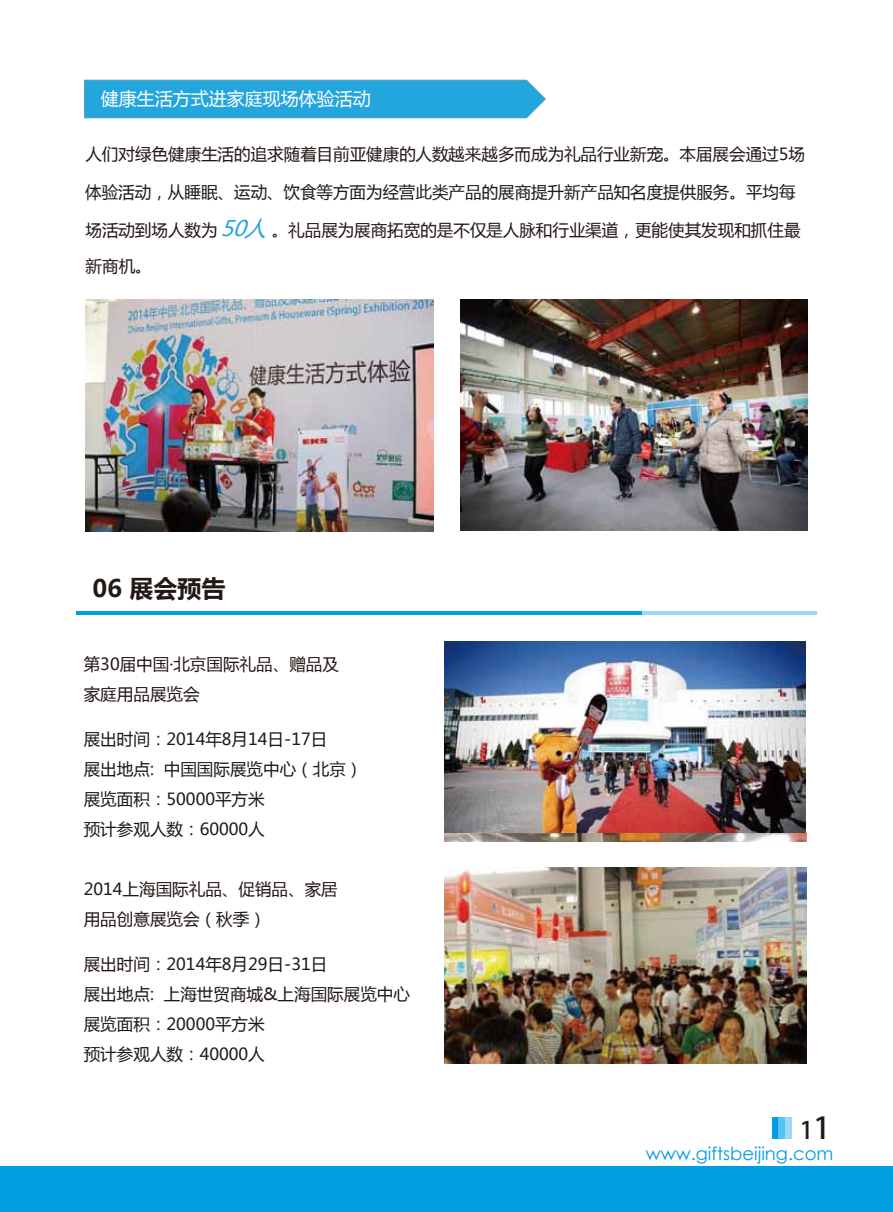
<style>
.page{position:relative;width:893px;height:1212px;background:#fff}
.page>*{position:absolute;margin:0;border:0;box-sizing:border-box;transform-origin:0 0}
.t1{font:700 24px "Microsoft Ya Hei";color:#221815}
.t2{font:500 24px "Koz Go Std";color:#221815}
.t3{font:18px "Century Gothic";color:#009de1}
.t4{font:18px "Microsoft Ya Hei";color:#fff}
.t5{font:16.5px/30px "Microsoft Ya Hei";color:#221815}
.s1{font-style:italic;font-size:21.3px;color:#23a5de}
.s2{font-size:30px}
</style>
<div class="page">
<img style="left:444px;top:641px;width:362px;height:192px">
<img style="left:85px;top:299px;width:349px;height:232px">
<svg style="left:84px;top:79px;width:462px;height:40px"></svg>
<div style="left:85px;top:86px;width:450px;height:26px;background:#23a5de"></div>
<img style="left:460px;top:299px;width:348px;height:232px">
<div style="left:0;top:1166px;width:893px;height:46px;background:#009de1"></div>
<div style="left:772px;top:1117px;width:7px;height:21px;background:#009de1"></div>
<div style="left:779px;top:1117px;width:6px;height:21px;background:#54c3f1"></div>
<div style="left:785px;top:1117px;width:6px;height:21px;background:#9fd8f7"></div>
<hr style="left:76px;top:611px;width:567px;height:4px;background:#009de1">
<hr style="left:643px;top:611px;width:174px;height:4px;background:#9fd8f7">
<img style="left:444px;top:833px;width:362px;height:230px">
<div style="left:441px;top:842px;width:377px;height:24px;background:#fff"></div>
<p class="t4" style="left:101px;top:87px;width:272px">健康生活方式进家庭现场体验活动</p>
<p class="t5" style="left:85px;top:138px;width:721px">人们对绿色健康生活的追求随着目前亚健康的人数越来越多而成为礼品行业新宠。本届展会通过5场</p>
<p class="t5" style="left:85px;top:176px;width:712px">体验活动，从睡眠、运动、饮食等方面为经营此类产品的展商提升新产品知名度提供服务。平均每</p>
<p class="t5" style="left:86px;top:214px;width:716px">场活动到场人数为 <span class="s1">50人</span>。礼品展为展商拓宽的是不仅是人脉和行业渠道，更能使其发现和抓住最</p>
<p class="t5" style="left:86px;top:251px;width:68px">新商机。</p>
<h1 class="t1" style="left:93px;top:572px;width:134px">06 展会预告</h1>
<p class="t5" style="left:84px;top:649px;width:257px">第30届中国·北京国际礼品、赠品及家庭用品展览会</p>
<p class="t5" style="left:84px;top:724px;width:280px">展出时间：2014年8月14日-17日<br>展出地点: 中国国际展览中心（北京）展览面积：50000平方米<br>预计参观人数：60000人</p>
<p class="t5" style="left:84px;top:874px;width:256px">2014上海国际礼品、促销品、家居用品创意展览会（秋季）</p>
<p class="t5" style="left:84px;top:949px;width:328px">展出时间：2014年8月29日-31日<br>展出地点: 上海世贸商城&amp;上海国际展览中心展览面积：20000平方米<br>预计参观人数：40000人</p>
<h1 class="t2" style="left:800px;top:1114px;width:32px">1<span class="s2">1</span></h1>
<p class="t3" style="left:646px;top:1140px;width:189px">www.giftsbeijing.com</p>
</div>
